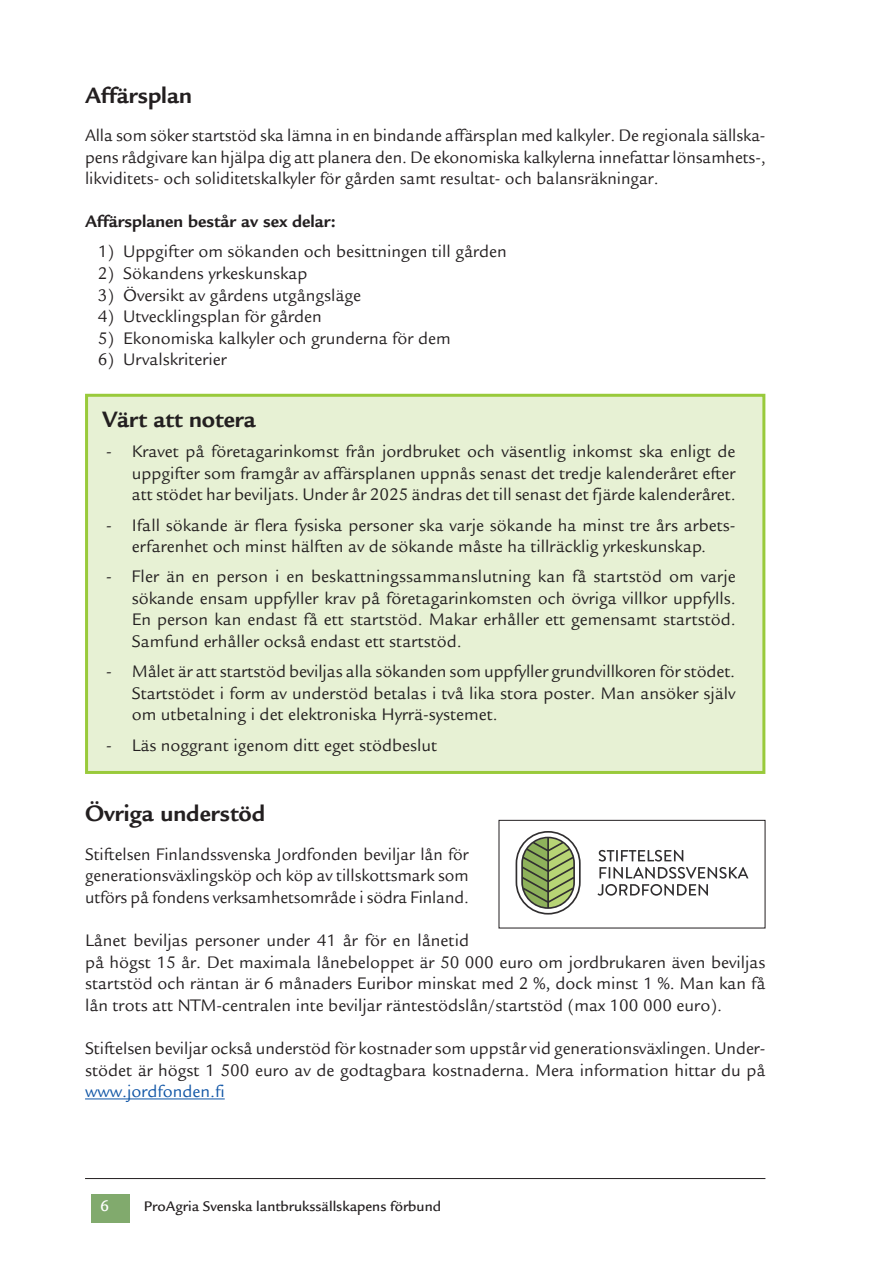
<style>
.page{position:relative;width:893px;height:1263px;background:#fff}
.page>*{position:absolute;margin:0;border:0;box-sizing:border-box;transform-origin:0 0}
.t1{font:700 24px "Legacy Sans";color:#231f20}
.t2{font:18px/21.6px "Legacy Sans";color:#231f20;text-align:justify}
.t3{font:700 18px "Legacy Sans";color:#231f20}
.t4{font:18px "Legacy Sans";color:#1055a6}
.t5{font:500 16.5px "Legacy Sans";color:#fff}
.t6{font:500 15px "Legacy Sans";color:#231f20}
</style>
<div class="page">
<div style="left:91px;top:1194px;width:39px;height:28px;background:#81aa6d"></div>
<hr style="left:85px;top:1178px;width:680px;height:1px;background:#231f20">
<div style="left:85px;top:394px;width:680px;height:380px;background:#e7f1d4;border:3px solid #99ca3b"></div>
<hr style="left:85px;top:1098px;width:140px;height:1px;background:#1055a6">
<svg style="left:599px;top:850px;width:84px;height:11px"></svg>
<svg style="left:598px;top:867px;width:150px;height:29px"></svg>
<svg style="left:516px;top:831px;width:65px;height:83px"></svg>
<div style="left:499px;top:820px;width:266px;height:108px;border:1px solid #231f20"></div>
<h1 class="t1" style="left:85px;top:81px;width:108px">Affärsplan</h1>
<p class="t2" style="left:85px;top:125px;width:682px">Alla som söker startstöd ska lämna in en bindande affärsplan med kalkyler. De regionala sällska&shy;pens rådgivare kan hjälpa dig att planera den. De ekonomiska kalkylerna innefattar lönsamhets-, likviditets- och soliditetskalkyler för gården samt resultat- och balansräkningar.</p>
<p class="t3" style="left:85px;top:211px;width:252px">Affärsplanen består av sex delar:</p>
<p class="t2" style="left:98px;top:241px;width:410px">1) Uppgifter om sökanden och besittningen till gården</p>
<p class="t2" style="left:98px;top:263px;width:211px">2) Sökandens yrkeskunskap</p>
<p class="t2" style="left:98px;top:284px;width:265px">3) Översikt av gårdens utgångsläge</p>
<p class="t2" style="left:98px;top:306px;width:225px">4) Utvecklingsplan för gården</p>
<p class="t2" style="left:98px;top:327px;width:354px">5) Ekonomiska kalkyler och grunderna för dem</p>
<p class="t2" style="left:98px;top:349px;width:131px">6) Urvalskriterier</p>
<h1 class="t1" style="left:102px;top:406px;width:155px">Värt att notera</h1>
<p class="t2" style="left:132px;top:441px;width:605px;text-indent:-26px">- Kravet på företagarinkomst från jordbruket och väsentlig inkomst ska enligt de uppgifter som framgår av affärsplanen uppnås senast det tredje kalenderåret efter att stödet har beviljats. Under år 2025 ändras det till senast det fjärde kalenderåret.</p>
<p class="t2" style="left:106px;top:514px;width:631px;text-align:center">- Ifall sökande är flera fysiska personer ska varje sökande ha minst tre års arbets&shy;erfarenhet och minst hälften av de sökande måste ha tillräcklig yrkeskunskap.</p>
<p class="t2" style="left:132px;top:566px;width:605px;text-indent:-26px">- Fler än en person i en beskattningssammanslutning kan få startstöd om varje sökande ensam uppfyller krav på företagarinkomsten och övriga villkor uppfylls.<br>En person kan endast få ett startstöd. Makar erhåller ett gemensamt startstöd.<br>Samfund erhåller också endast ett startstöd.</p>
<p class="t2" style="left:132px;top:661px;width:605px;text-indent:-26px">- Målet är att startstöd beviljas alla sökanden som uppfyller grundvillkoren för stödet.<br>Startstödet i form av understöd betalas i två lika stora poster. Man ansöker själv om utbetalning i det elektroniska Hyrrä-systemet.</p>
<p class="t2" style="left:106px;top:734px;width:332px">- Läs noggrant igenom ditt eget stödbeslut</p>
<h1 class="t1" style="left:85px;top:799px;width:182px">Övriga understöd</h1>
<p class="t2" style="left:85px;top:843px;width:385px">Stiftelsen Finlandssvenska Jordfonden beviljar lån för generationsväxlingsköp och köp av tillskottsmark som utförs på fondens verksamhetsområde i södra Finland.</p>
<p class="t2" style="left:85px;top:930px;width:682px;text-align:left">Lånet beviljas personer under 41 år för en lånetid<br>på högst 15 år. Det maximala lånebeloppet är 50 000 euro om jordbrukaren även beviljas startstöd och räntan är 6 månaders Euribor minskat med 2 %, dock minst 1 %. Man kan få lån trots att NTM-centralen inte beviljar räntestödslån/startstöd (max 100 000 euro).</p>
<p class="t2" style="left:85px;top:1038px;width:682px">Stiftelsen beviljar också understöd för kostnader som uppstår vid generationsväxlingen. Under&shy;stödet är högst 1 500 euro av de godtagbara kostnaderna. Mera information hittar du på</p>
<p class="t4" style="left:85px;top:1081px;width:141px">www.jordfonden.fi</p>
<p class="t5" style="left:100px;top:1196px;width:10px">6</p>
<p class="t6" style="left:144px;top:1197px;width:299px">ProAgria Svenska lantbrukssällskapens förbund</p>
</div>
